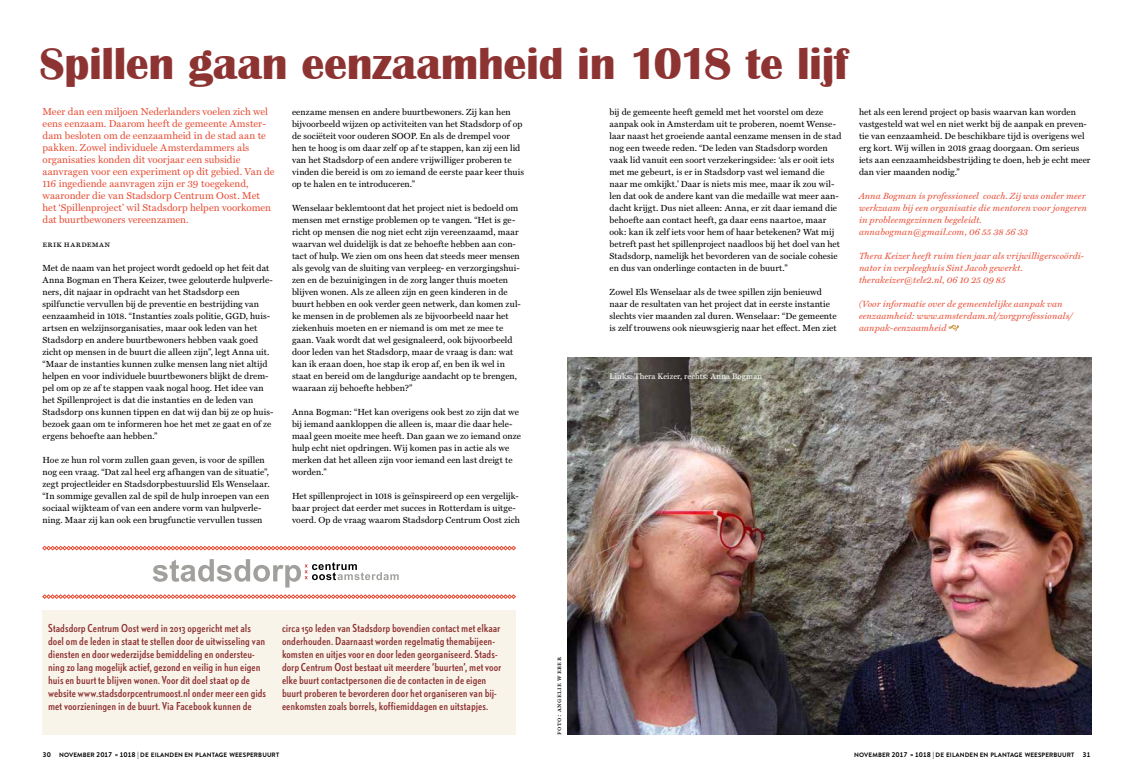
<style>
.page{position:relative;width:1134px;height:777px;background:#fff}
.page>*{position:absolute;margin:0;border:0;box-sizing:border-box;transform-origin:0 0}
.t1{font:700 46px "Britannic";letter-spacing:-.01em;color:#8d3433}
.t2{font:10.2px/13px "DTL Nobel TOT Con";color:#8d3433}
.t3{font:10px/12px "Miller Text";color:#e64e36}
.t4{font:italic 9px/12px "Miller Text";letter-spacing:.015em;color:#e64e36}
.t5{font:8.9px/12px "Miller Text";letter-spacing:.01em;color:#000}
.t6{font:8.9px "Miller Text Roman SC";letter-spacing:.04em;color:#000}
.t7{font:8px "Miller Text";letter-spacing:.015em;color:#fff}
.t8{font:7px "Miller Text Roman SC";letter-spacing:.075em;color:#000}
.t9{font:700 6.3px "Brandon Grotesque";letter-spacing:.02em;color:#000}
.s1{font-size:7px}
.s2{font-size:6px}
</style>
<div class="page">
<div style="left:43px;top:610px;width:473px;height:124px;background:#f9f4ea"></div>
<svg style="left:948px;top:325px;width:11px;height:6px"></svg>
<img style="left:567px;top:357px;width:524px;height:378px">
<svg style="left:42px;top:594px;width:474px;height:5px"></svg>
<svg style="left:42px;top:546px;width:474px;height:4px;background:#ef9587"></svg>
<svg style="left:153px;top:559px;width:246px;height:28px"></svg>
<h1 class="t1" style="left:40px;top:37px;width:811px">Spillen gaan eenzaamheid in 1018 te lijf</h1>
<p class="t3" style="left:43px;top:105px;width:234px">Meer dan een miljoen Nederlanders voelen zich wel eens eenzaam. Daarom heeft de gemeente Amster&shy;dam besloten om de eenzaamheid in de stad aan te pakken. Zowel individuele Amsterdammers als organisaties konden dit voorjaar een subsidie aanvragen voor een experiment op dit gebied. Van de 116 ingediende aanvragen zijn er 39 toegekend, waaronder die van Stadsdorp Centrum Oost. Met het ‘Spillenproject’ wil Stadsdorp helpen voorkomen dat buurtbewoners vereenzamen.</p>
<p class="t6" style="left:43px;top:238px;width:69px">erik hardeman</p>
<p class="t5" style="left:43px;top:262px;width:233px">Met de naam van het project wordt gedoeld op het feit dat Anna Bogman en Thera Keizer, twee gelouterde hulpverle&shy;ners, dit najaar in opdracht van het Stadsdorp een spilfunctie vervullen bij de preventie en bestrijding van eenzaamheid in 1018. “Instanties zoals politie, GGD, huis&shy;artsen en welzijnsorganisaties, maar ook leden van het Stadsdorp en andere buurtbewoners hebben vaak goed zicht op mensen in de buurt die alleen zijn”, legt Anna uit. “Maar de instanties kunnen zulke mensen lang niet altijd helpen en voor individuele buurtbewoners blijkt de drem&shy;pel om op ze af te stappen vaak nogal hoog. Het idee van het Spillenproject is dat die instanties en de leden van Stadsdorp ons kunnen tippen en dat wij dan bij ze op huis&shy;bezoek gaan om te informeren hoe het met ze gaat en of ze ergens behoefte aan hebben.”</p>
<p class="t5" style="left:43px;top:454px;width:229px">Hoe ze hun rol vorm zullen gaan geven, is voor de spillen nog een vraag. “Dat zal heel erg afhangen van de situatie”, zegt projectleider en Stadsdorpbestuurslid Els Wenselaar. “In sommige gevallen zal de spil de hulp inroepen van een sociaal wijkteam of van een andere vorm van hulpverle&shy;ning. Maar zij kan ook een brugfunctie vervullen tussen</p>
<p class="t5" style="left:292px;top:106px;width:234px">eenzame mensen en andere buurtbewoners. Zij kan hen bijvoorbeeld wijzen op activiteiten van het Stadsdorp of op de sociëteit voor ouderen SOOP. En als de drempel voor hen te hoog is om daar zelf op af te stappen, kan zij een lid van het Stadsdorp of een andere vrijwilliger proberen te vinden die bereid is om zo iemand de eerste paar keer thuis op te halen en te introduceren.”</p>
<p class="t5" style="left:292px;top:202px;width:230px">Wenselaar beklemtoont dat het project niet is bedoeld om mensen met ernstige problemen op te vangen. “Het is ge&shy;richt op mensen die nog niet echt zijn vereenzaamd, maar waarvan wel duidelijk is dat ze behoefte hebben aan con&shy;tact of hulp. We zien om ons heen dat steeds meer mensen als gevolg van de sluiting van verpleeg- en verzorgingshui&shy;zen en de bezuinigingen in de zorg langer thuis moeten blijven wonen. Als ze alleen zijn en geen kinderen in de buurt hebben en ook verder geen netwerk, dan komen zul&shy;ke mensen in de problemen als ze bijvoorbeeld naar het ziekenhuis moeten en er niemand is om met ze mee te gaan. Vaak wordt dat wel gesignaleerd, ook bijvoorbeeld door leden van het Stadsdorp, maar de vraag is dan: wat kan ik eraan doen, hoe stap ik erop af, en ben ik wel in staat en bereid om de langdurige aandacht op te brengen, waaraan zij behoefte hebben?”</p>
<p class="t5" style="left:292px;top:406px;width:231px">Anna Bogman: “Het kan overigens ook best zo zijn dat we bij iemand aankloppen die alleen is, maar die daar hele&shy;maal geen moeite mee heeft. Dan gaan we zo iemand onze hulp echt niet opdringen. Wij komen pas in actie als we merken dat het alleen zijn voor iemand een last dreigt te worden.”</p>
<p class="t5" style="left:292px;top:490px;width:230px">Het spillenproject in 1018 is geïnspireerd op een vergelijk&shy;baar project dat eerder met succes in Rotterdam is uitge&shy;voerd. Op de vraag waarom Stadsdorp Centrum Oost zich</p>
<p class="t5" style="left:609px;top:106px;width:233px">bij de gemeente heeft gemeld met het voorstel om deze aanpak ook in Amsterdam uit te proberen, noemt Wense&shy;laar naast het groeiende aantal eenzame mensen in de stad nog een tweede reden. “De leden van Stadsdorp worden vaak lid vanuit een soort verzekeringsidee: ‘als er ooit iets met me gebeurt, is er in Stadsdorp vast wel iemand die naar me omkijkt.’ Daar is niets mis mee, maar ik zou wil&shy;len dat ook de andere kant van die medaille wat meer aan&shy;dacht krijgt. Dus niet alleen: Anna, er zit daar iemand die behoefte aan contact heeft, ga daar eens naartoe, maar ook: kan ik zelf iets voor hem of haar betekenen? Wat mij betreft past het spillenproject naadloos bij het doel van het Stadsdorp, namelijk het bevorderen van de sociale cohesie en dus van onderlinge contacten in de buurt.”</p>
<p class="t5" style="left:609px;top:286px;width:229px">Zowel Els Wenselaar als de twee spillen zijn benieuwd naar de resultaten van het project dat in eerste instantie slechts vier maanden zal duren. Wenselaar: “De gemeente is zelf trouwens ook nieuwsgierig naar het effect. Men ziet</p>
<p class="t7" style="left:609px;top:371px;width:154px">Links: Thera Keizer, rechts: Anna Bogman</p>
<p class="t5" style="left:859px;top:106px;width:233px">het als een lerend project op basis waarvan kan worden vastgesteld wat wel en niet werkt bij de aanpak en preven&shy;tie van eenzaamheid. De beschikbare tijd is overigens wel erg kort. Wij willen in 2018 graag doorgaan. Om serieus iets aan eenzaamheidsbestrijding te doen, heb je echt meer dan vier maanden nodig.”</p>
<p class="t4" style="left:859px;top:190px;width:230px">Anna Bogman is professioneel coach. Zij was onder meer werkzaam bij een organisatie die mentoren voor jongeren in probleemgezinnen begeleidt. annabogman@gmail.com, 06 55 38 56 33</p>
<p class="t4" style="left:859px;top:250px;width:226px">Thera Keizer heeft ruim tien jaar als vrijwilligerscoördi&shy;nator in verpleeghuis Sint Jacob gewerkt. therakeizer@tele2.nl, 06 10 25 09 85</p>
<p class="t4" style="left:859px;top:298px;width:215px">(Voor informatie over de gemeentelijke aanpak van eenzaamheid: www.amsterdam.nl/zorgprofessionals/ aanpak-eenzaamheid</p>
<p class="t2" style="left:48px;top:621px;width:219px">Stadsdorp Centrum Oost werd in 2013 opgericht met als doel om de leden in staat te stellen door de uitwisseling van diensten en door wederzijdse bemiddeling en ondersteu&shy;ning zo lang mogelijk actief, gezond en veilig in hun eigen huis en buurt te blijven wonen. Voor dit doel staat op de website www.stadsdorpcentrumoost.nl onder meer een gids met voorzieningen in de buurt. Via Facebook kunnen de</p>
<p class="t2" style="left:282px;top:621px;width:221px">circa 150 leden van Stadsdorp bovendien contact met elkaar onderhouden. Daarnaast worden regelmatig themabijeen&shy;komsten en uitjes voor en door leden georganiseerd. Stads&shy;dorp Centrum Oost bestaat uit meerdere ‘buurten’, met voor elke buurt contactpersonen die de contacten in de eigen buurt proberen te bevorderen door het organiseren van bij&shy;eenkomsten zoals borrels, koffiemiddagen en uitstapjes.</p>
<p class="t8" style="left:555px;top:735px;width:79px;rotate:-90deg">foto: angelie weber</p>
<p class="t9" style="left:43px;top:750px;width:238px"><span class="s1">30</span> NOVEMBER <span class="s1">2017</span> <span class="s2">»</span> <span class="s1">1018 |</span> DE EILANDEN EN PLANTAGE WEESPERBUURT</p>
<p class="t9" style="left:854px;top:750px;width:238px">NOVEMBER <span class="s1">2017</span> <span class="s2">»</span> <span class="s1">1018 |</span> DE EILANDEN EN PLANTAGE WEESPERBUURT <span class="s1">31</span></p>
</div>
